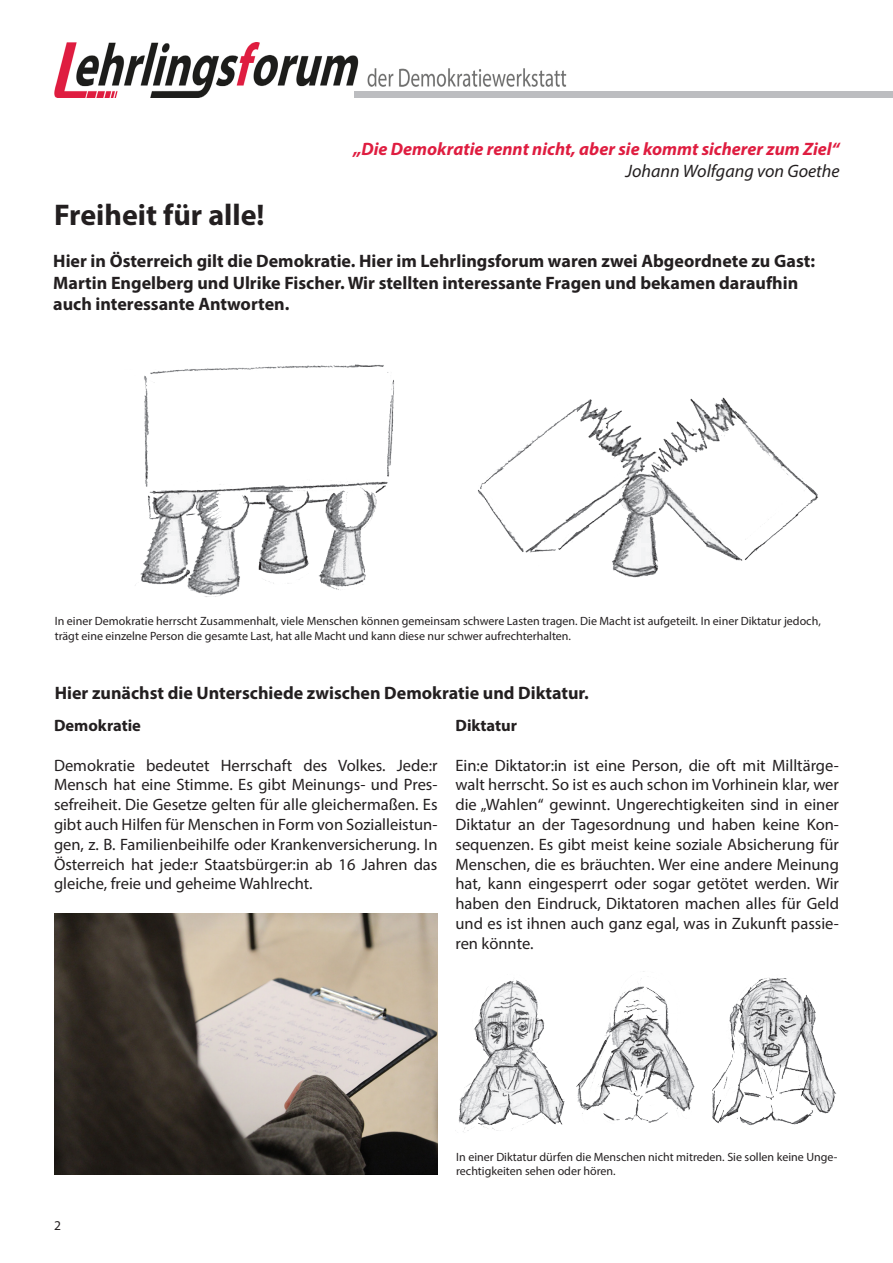
<style>
.page{position:relative;width:893px;height:1263px;background:#fff}
.page>*{position:absolute;margin:0;border:0;box-sizing:border-box;transform-origin:0 0}
.t1{font:700 30px "Myriad Pro";color:#231f20}
.t2{font:700 18px/21.6px "Myriad Pro";color:#231f20}
.t3{font:italic 700 18px "Myriad Pro";color:#df1d40}
.t4{font:italic 18px "Myriad Pro";color:#231f20}
.t5{font:16.5px/19.8px "Myriad Pro";color:#231f20;text-align:justify}
.t6{font:700 16.5px "Myriad Pro";color:#231f20}
.t7{font:13.5px "Myriad Pro";color:#231f20}
.t8{font:12px/14.4px "Myriad Pro";color:#231f20}
</style>
<div class="page">
<img style="left:54px;top:42px;width:513px;height:56px">
<div style="left:354px;top:91px;width:539px;height:7px;background:#bcbdc0"></div>
<img style="left:135px;top:364px;width:259px;height:233px">
<img style="left:455px;top:971px;width:382px;height:161px">
<img style="left:478px;top:397px;width:340px;height:181px">
<img style="left:54px;top:913px;width:383px;height:262px">
<p class="t3" style="left:353px;top:138px;width:488px">„Die Demokratie rennt nicht, aber sie kommt sicherer zum Ziel“</p>
<p class="t4" style="left:625px;top:160px;width:216px">Johann Wolfgang von Goethe</p>
<p class="t1" style="left:54px;top:195px;width:212px">Freiheit für alle!</p>
<p class="t2" style="left:53px;top:250px;width:763px">Hier in Österreich gilt die Demokratie. Hier im Lehrlingsforum waren zwei Abgeordnete zu Gast:<br>Martin Engelberg und Ulrike Fischer. Wir stellten interessante Fragen und bekamen daraufhin auch interessante Antworten.</p>
<p class="t8" style="left:55px;top:614px;width:768px">In einer Demokratie herrscht Zusammenhalt, viele Menschen können gemeinsam schwere Lasten tragen. Die Macht ist aufgeteilt. In einer Diktatur jedoch, trägt eine einzelne Person die gesamte Last, hat alle Macht und kann diese nur schwer aufrechterhalten.</p>
<p class="t2" style="left:55px;top:682px;width:536px">Hier zunächst die Unterschiede zwischen Demokratie und Diktatur.</p>
<p class="t6" style="left:455px;top:715px;width:63px">Diktatur</p>
<p class="t5" style="left:455px;top:755px;width:385px">Ein:e Diktator:in ist eine Person, die oft mit Milltärge&shy;walt herrscht. So ist es auch schon im Vorhinein klar, wer die „Wahlen“ gewinnt. Ungerechtigkeiten sind in einer Diktatur an der Tagesordnung und haben keine Kon&shy;sequenzen. Es gibt meist keine soziale Absicherung für Menschen, die es bräuchten. Wer eine andere Meinung hat, kann eingesperrt oder sogar getötet werden. Wir haben den Eindruck, Diktatoren machen alles für Geld und es ist ihnen auch ganz egal, was in Zukunft passie&shy;ren könnte.</p>
<p class="t6" style="left:54px;top:715px;width:88px">Demokratie</p>
<p class="t5" style="left:54px;top:755px;width:385px">Demokratie bedeutet Herrschaft des Volkes. Jede:r Mensch hat eine Stimme. Es gibt Meinungs- und Pres&shy;sefreiheit. Die Gesetze gelten für alle gleichermaßen. Es gibt auch Hilfen für Menschen in Form von Sozialleistun&shy;gen, z. B. Familienbeihilfe oder Krankenversicherung. In Österreich hat jede:r Staatsbürger:in ab 16 Jahren das gleiche, freie und geheime Wahlrecht.</p>
<p class="t7" style="left:54px;top:1217px;width:8px">2</p>
<p class="t8" style="left:456px;top:1149px;width:383px">In einer Diktatur dürfen die Menschen nicht mitreden. Sie sollen keine Unge&shy;rechtigkeiten sehen oder hören.</p>
</div>
